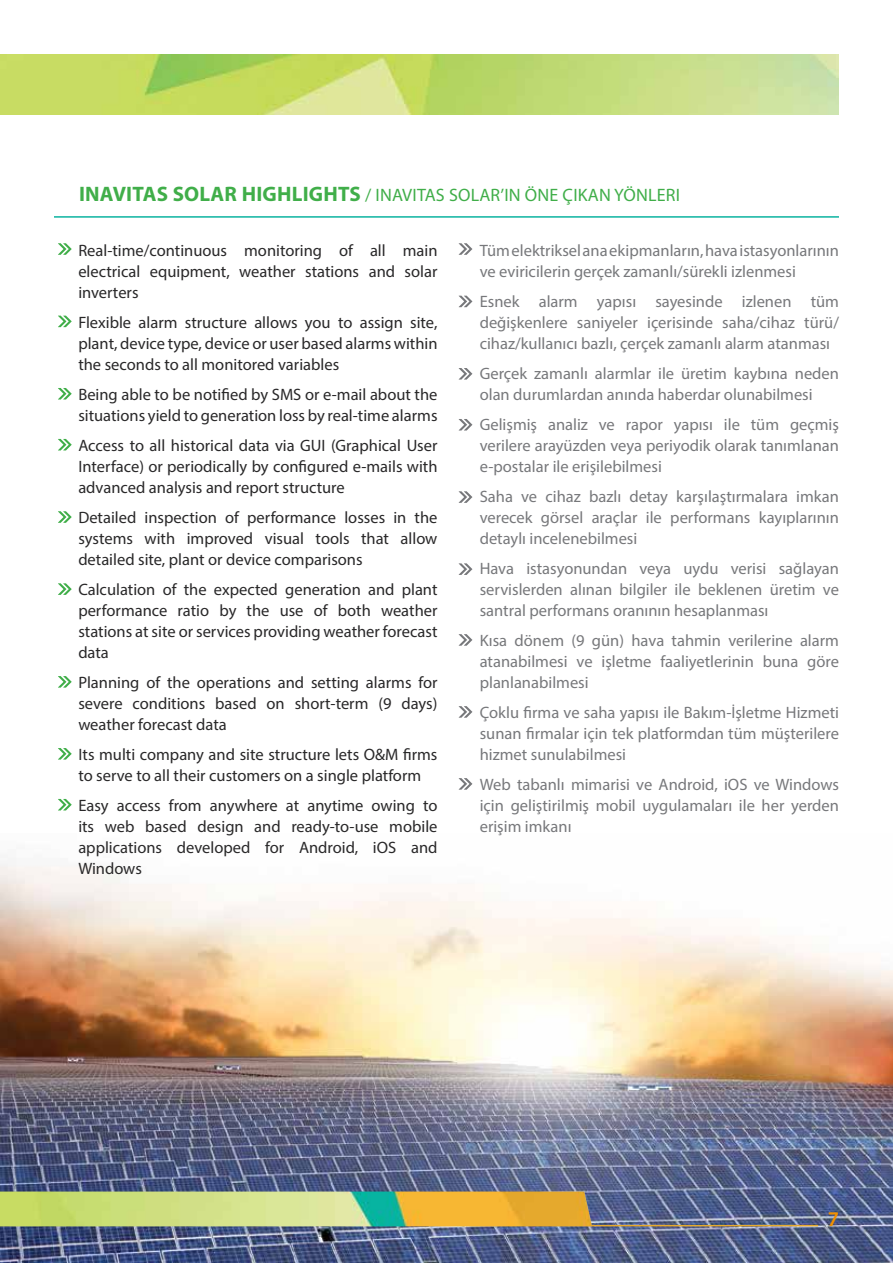
<style>
.page{position:relative;width:893px;height:1263px;background:#fff}
.page>*{position:absolute;margin:0;border:0;box-sizing:border-box;transform-origin:0 0}
.t1{font:600 21px "Myriad Pro";color:#f29100}
.t2{font:18px "Myriad Pro";letter-spacing:.01em;color:#40ae49}
.t3{font:16.5px/21px "Myriad Pro";color:#292829;text-align:justify}
.t4{font:16.5px/21px "Myriad Pro";color:#77787b;text-align:justify}
.s1{font-weight:700;font-size:21px}
</style>
<div class="page">
<img style="left:0;top:863px;width:893px;height:400px">
<img style="left:0;top:1191px;width:592px;height:35px">
<img style="left:0;top:54px;width:839px;height:60px">
<hr style="left:54px;top:216px;width:785px;height:2px;background:#0bb3a0">
<svg style="left:58px;top:243px;width:8px;height:12px"></svg>
<svg style="left:459px;top:243px;width:8px;height:12px"></svg>
<svg style="left:58px;top:316px;width:8px;height:11px"></svg>
<svg style="left:459px;top:296px;width:8px;height:11px"></svg>
<svg style="left:58px;top:388px;width:8px;height:11px"></svg>
<svg style="left:459px;top:368px;width:8px;height:12px"></svg>
<svg style="left:58px;top:439px;width:8px;height:11px"></svg>
<svg style="left:459px;top:419px;width:8px;height:11px"></svg>
<svg style="left:58px;top:511px;width:8px;height:12px"></svg>
<svg style="left:459px;top:491px;width:8px;height:12px"></svg>
<svg style="left:58px;top:583px;width:8px;height:12px"></svg>
<svg style="left:459px;top:563px;width:8px;height:12px"></svg>
<svg style="left:58px;top:748px;width:8px;height:12px"></svg>
<svg style="left:459px;top:706px;width:8px;height:12px"></svg>
<svg style="left:58px;top:676px;width:8px;height:12px"></svg>
<svg style="left:459px;top:634px;width:8px;height:12px"></svg>
<svg style="left:58px;top:799px;width:8px;height:11px"></svg>
<svg style="left:459px;top:778px;width:8px;height:12px"></svg>
<hr style="left:591px;top:1225px;width:227px;height:1px;background:#e6a92d">
<p class="t2" style="left:79px;top:184px;width:602px"><span class="s1">INAVITAS SOLAR HIGHLIGHTS</span> / INAVITAS SOLAR’IN ÖNE ÇIKAN YÖNLERI</p>
<p class="t4" style="left:480px;top:239px;width:361px">Tüm elektriksel ana ekipmanların, hava istasyonlarının ve eviricilerin gerçek zamanlı/sürekli izlenmesi</p>
<p class="t4" style="left:480px;top:290px;width:361px">Esnek alarm yapısı sayesinde izlenen tüm değişkenlere saniyeler içerisinde saha/cihaz türü/ cihaz/kullanıcı bazlı, çerçek zamanlı alarm atanması</p>
<p class="t4" style="left:480px;top:362px;width:361px">Gerçek zamanlı alarmlar ile üretim kaybına neden olan durumlardan anında haberdar olunabilmesi</p>
<p class="t4" style="left:480px;top:413px;width:361px">Gelişmiş analiz ve rapor yapısı ile tüm geçmiş verilere arayüzden veya periyodik olarak tanımlanan e-postalar ile erişilebilmesi</p>
<p class="t4" style="left:480px;top:485px;width:361px">Saha ve cihaz bazlı detay karşılaştırmalara imkan verecek görsel araçlar ile performans kayıplarının detaylı incelenebilmesi</p>
<p class="t4" style="left:480px;top:557px;width:361px">Hava istasyonundan veya uydu verisi sağlayan servislerden alınan bilgiler ile beklenen üretim ve santral performans oranının hesaplanması</p>
<p class="t4" style="left:480px;top:629px;width:361px">Kısa dönem (9 gün) hava tahmin verilerine alarm atanabilmesi ve işletme faaliyetlerinin buna göre planlanabilmesi</p>
<p class="t4" style="left:480px;top:701px;width:361px">Çoklu firma ve saha yapısı ile Bakım-İşletme Hizmeti sunan firmalar için tek platformdan tüm müşterilere hizmet sunulabilmesi</p>
<p class="t4" style="left:480px;top:773px;width:361px">Web tabanlı mimarisi ve Android, iOS ve Windows için geliştirilmiş mobil uygulamaları ile her yerden erişim imkanı</p>
<p class="t3" style="left:78px;top:239px;width:361px">Real-time/continuous monitoring of all main electrical equipment, weather stations and solar inverters</p>
<p class="t3" style="left:78px;top:311px;width:361px">Flexible alarm structure allows you to assign site, plant, device type, device or user based alarms within the seconds to all monitored variables</p>
<p class="t3" style="left:78px;top:383px;width:361px">Being able to be notified by SMS or e-mail about the situations yield to generation loss by real-time alarms</p>
<p class="t3" style="left:78px;top:434px;width:361px">Access to all historical data via GUI (Graphical User Interface) or periodically by configured e-mails with advanced analysis and report structure</p>
<p class="t3" style="left:78px;top:506px;width:361px">Detailed inspection of performance losses in the systems with improved visual tools that allow detailed site, plant or device comparisons</p>
<p class="t3" style="left:78px;top:578px;width:361px">Calculation of the expected generation and plant performance ratio by the use of both weather stations at site or services providing weather forecast data</p>
<p class="t3" style="left:78px;top:671px;width:361px">Planning of the operations and setting alarms for severe conditions based on short-term (9 days) weather forecast data</p>
<p class="t3" style="left:78px;top:743px;width:361px">Its multi company and site structure lets O&amp;M firms to serve to all their customers on a single platform</p>
<p class="t3" style="left:78px;top:794px;width:361px">Easy access from anywhere at anytime owing to its web based design and ready-to-use mobile applications developed for Android, iOS and Windows</p>
<p class="t1" style="left:828px;top:1206px;width:13px">7</p>
</div>
